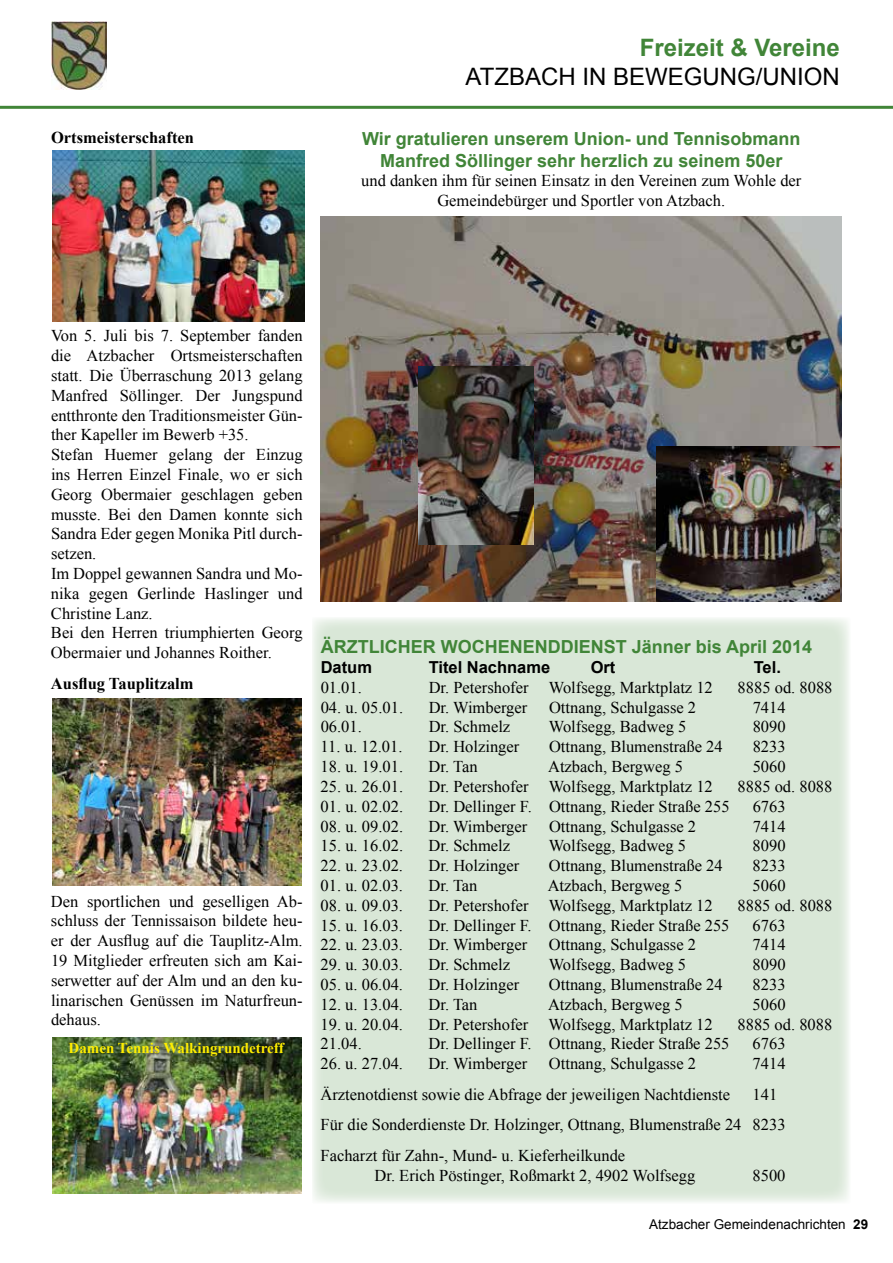
<style>
.page{position:relative;width:893px;height:1263px;background:#fff}
.page>*{position:absolute;margin:0;border:0;box-sizing:border-box;transform-origin:0 0}
.t1{font:24px "Arial";color:#000}
.t2{font:700 24px "Arial";color:#418538}
.t3{font:700 18px/21.6px "Arial";color:#418538;text-align:center}
.t4{font:16.5px/19.8px "Times New Roman";color:#000}
.t5{font:700 16.5px "Times New Roman";color:#000}
.t6{font:700 16.5px "Arial";color:#000}
.t7{font:700 15px "Times New Roman";color:#ffed00}
.t8{font:13.5px "Arial";color:#000}
.s1{font-weight:700}
</style>
<div class="page">
<hr style="left:0;top:106px;width:893px;height:3px;background:#418538">
<img style="left:51px;top:21px;width:55px;height:68px">
<img style="left:52px;top:151px;width:252px;height:170px">
<div style="left:312px;top:617px;width:538px;height:586px;background:#d9e7d7"></div>
<img style="left:52px;top:698px;width:250px;height:187px">
<img style="left:53px;top:1038px;width:249px;height:155px">
<img style="left:321px;top:217px;width:521px;height:384px">
<img style="left:656px;top:446px;width:184px;height:156px">
<img style="left:418px;top:367px;width:116px;height:177px">
<p class="t5" style="left:51px;top:126px;width:144px">Ortsmeisterschaften</p>
<h1 class="t2" style="left:640px;top:32px;width:202px">Freizeit &amp; Vereine</h1>
<h1 class="t1" style="left:466px;top:61px;width:17px">atzbach</h1>
<h1 class="t1" style="left:582px;top:61px;width:213px">in bewegung/union</h1>
<p class="t3" style="left:362px;top:128px;width:440px">Wir gratulieren unserem Union- und Tennisobmann<br>Manfred Söllinger sehr herzlich zu seinem 50er</p>
<p class="t4" style="left:361px;top:171px;width:442px;text-align:center">und danken ihm für seinen Einsatz in den Vereinen zum Wohle der<br>Gemeindebürger und Sportler von Atzbach.</p>
<p class="t4" style="left:51px;top:326px;width:253px">Von 5. Juli bis 7. September fanden die Atzbacher Ortsmeisterschaften statt. Die Überraschung 2013 gelang<br>Manfred Söllinger. Der Jungspund entthronte den Traditionsmeister Gün&shy;ther Kapeller im Bewerb +35.<br>Stefan Huemer gelang der Einzug ins Herren Einzel Finale, wo er sich<br>Georg Obermaier geschlagen geben musste. Bei den Damen konnte sich<br>Sandra Eder gegen Monika Pitl durch&shy;setzen.<br>Im Doppel gewannen Sandra und Mo&shy;nika gegen Gerlinde Haslinger und<br>Christine Lanz.<br>Bei den Herren triumphierten Georg<br>Obermaier und Johannes Roither.</p>
<p class="t5" style="left:51px;top:672px;width:144px">Ausflug Tauplitzalm</p>
<p class="t4" style="left:51px;top:891px;width:253px;text-align:justify">Den sportlichen und geselligen Ab&shy;schluss der Tennissaison bildete heu&shy;er der Ausflug auf die Tauplitz-Alm.<br>19 Mitglieder erfreuten sich am Kai&shy;serwetter auf der Alm und an den ku&shy;linarischen Genüssen im Naturfreun&shy;dehaus.</p>
<p class="t7" style="left:69px;top:1037px;width:217px">Damen Tennis Walkingrundetreff</p>
<p class="t3" style="left:321px;top:637px;width:493px">ÄRZTLICHER WOCHENENDDIENST Jänner bis April 2014</p>
<p class="t6" style="left:321px;top:656px;width:53px">Datum</p>
<p class="t6" style="left:429px;top:656px;width:123px">Titel Nachname</p>
<p class="t6" style="left:591px;top:656px;width:26px">Ort</p>
<p class="t6" style="left:754px;top:656px;width:29px">Tel.</p>
<p class="t4" style="left:321px;top:677px;width:43px">01.01.</p>
<p class="t4" style="left:429px;top:677px;width:286px">Dr. Petershofer Wolfsegg, Marktplatz 12</p>
<p class="t4" style="left:738px;top:677px;width:96px">8885 od. 8088</p>
<p class="t4" style="left:321px;top:697px;width:84px">04. u. 05.01.</p>
<p class="t4" style="left:429px;top:697px;width:100px">Dr. Wimberger</p>
<p class="t4" style="left:549px;top:697px;width:149px">Ottnang, Schulgasse 2</p>
<p class="t4" style="left:753px;top:697px;width:35px">7414</p>
<p class="t4" style="left:321px;top:717px;width:43px">06.01.</p>
<p class="t4" style="left:429px;top:717px;width:83px">Dr. Schmelz</p>
<p class="t4" style="left:549px;top:717px;width:139px">Wolfsegg, Badweg 5</p>
<p class="t4" style="left:753px;top:717px;width:34px">8090</p>
<p class="t4" style="left:321px;top:737px;width:83px">11. u. 12.01.</p>
<p class="t4" style="left:429px;top:737px;width:92px">Dr. Holzinger</p>
<p class="t4" style="left:549px;top:737px;width:175px">Ottnang, Blumenstraße 24</p>
<p class="t4" style="left:753px;top:737px;width:34px">8233</p>
<p class="t4" style="left:321px;top:756px;width:84px">18. u. 19.01.</p>
<p class="t4" style="left:429px;top:756px;width:50px">Dr. Tan</p>
<p class="t4" style="left:548px;top:756px;width:136px">Atzbach, Bergweg 5</p>
<p class="t4" style="left:753px;top:756px;width:34px">5060</p>
<p class="t4" style="left:321px;top:776px;width:84px">25. u. 26.01.</p>
<p class="t4" style="left:429px;top:776px;width:286px">Dr. Petershofer Wolfsegg, Marktplatz 12</p>
<p class="t4" style="left:738px;top:776px;width:96px">8885 od. 8088</p>
<p class="t4" style="left:321px;top:796px;width:84px">01. u. 02.02.</p>
<p class="t4" style="left:429px;top:796px;width:302px">Dr. Dellinger F. Ottnang, Rieder Straße 255</p>
<p class="t4" style="left:753px;top:796px;width:35px">6763</p>
<p class="t4" style="left:321px;top:816px;width:84px">08. u. 09.02.</p>
<p class="t4" style="left:429px;top:816px;width:100px">Dr. Wimberger</p>
<p class="t4" style="left:549px;top:816px;width:149px">Ottnang, Schulgasse 2</p>
<p class="t4" style="left:753px;top:816px;width:34px">7414</p>
<p class="t4" style="left:321px;top:836px;width:84px">15. u. 16.02.</p>
<p class="t4" style="left:429px;top:836px;width:83px">Dr. Schmelz</p>
<p class="t4" style="left:549px;top:836px;width:139px">Wolfsegg, Badweg 5</p>
<p class="t4" style="left:753px;top:836px;width:34px">8090</p>
<p class="t4" style="left:321px;top:855px;width:84px">22. u. 23.02.</p>
<p class="t4" style="left:429px;top:855px;width:92px">Dr. Holzinger</p>
<p class="t4" style="left:549px;top:855px;width:175px">Ottnang, Blumenstraße 24</p>
<p class="t4" style="left:753px;top:855px;width:34px">8233</p>
<p class="t4" style="left:321px;top:875px;width:84px">01. u. 02.03.</p>
<p class="t4" style="left:429px;top:875px;width:50px">Dr. Tan</p>
<p class="t4" style="left:548px;top:875px;width:136px">Atzbach, Bergweg 5</p>
<p class="t4" style="left:753px;top:875px;width:34px">5060</p>
<p class="t4" style="left:321px;top:895px;width:84px">08. u. 09.03.</p>
<p class="t4" style="left:429px;top:895px;width:286px">Dr. Petershofer Wolfsegg, Marktplatz 12</p>
<p class="t4" style="left:737px;top:895px;width:96px">8885 od. 8088</p>
<p class="t4" style="left:321px;top:915px;width:84px">15. u. 16.03.</p>
<p class="t4" style="left:429px;top:915px;width:302px">Dr. Dellinger F. Ottnang, Rieder Straße 255</p>
<p class="t4" style="left:753px;top:915px;width:34px">6763</p>
<p class="t4" style="left:321px;top:935px;width:84px">22. u. 23.03.</p>
<p class="t4" style="left:429px;top:935px;width:100px">Dr. Wimberger</p>
<p class="t4" style="left:549px;top:935px;width:149px">Ottnang, Schulgasse 2</p>
<p class="t4" style="left:753px;top:935px;width:34px">7414</p>
<p class="t4" style="left:321px;top:954px;width:84px">29. u. 30.03.</p>
<p class="t4" style="left:429px;top:954px;width:83px">Dr. Schmelz</p>
<p class="t4" style="left:549px;top:954px;width:139px">Wolfsegg, Badweg 5</p>
<p class="t4" style="left:753px;top:954px;width:34px">8090</p>
<p class="t4" style="left:321px;top:974px;width:84px">05. u. 06.04.</p>
<p class="t4" style="left:429px;top:974px;width:92px">Dr. Holzinger</p>
<p class="t4" style="left:549px;top:974px;width:175px">Ottnang, Blumenstraße 24</p>
<p class="t4" style="left:753px;top:974px;width:34px">8233</p>
<p class="t4" style="left:321px;top:994px;width:84px">12. u. 13.04.</p>
<p class="t4" style="left:429px;top:994px;width:50px">Dr. Tan</p>
<p class="t4" style="left:548px;top:994px;width:136px">Atzbach, Bergweg 5</p>
<p class="t4" style="left:753px;top:994px;width:35px">5060</p>
<p class="t4" style="left:321px;top:1014px;width:84px">19. u. 20.04.</p>
<p class="t4" style="left:429px;top:1014px;width:286px">Dr. Petershofer Wolfsegg, Marktplatz 12</p>
<p class="t4" style="left:737px;top:1014px;width:96px">8885 od. 8088</p>
<p class="t4" style="left:321px;top:1034px;width:43px">21.04.</p>
<p class="t4" style="left:429px;top:1034px;width:302px">Dr. Dellinger F. Ottnang, Rieder Straße 255</p>
<p class="t4" style="left:753px;top:1034px;width:35px">6763</p>
<p class="t4" style="left:321px;top:1053px;width:84px">26. u. 27.04.</p>
<p class="t4" style="left:429px;top:1053px;width:100px">Dr. Wimberger</p>
<p class="t4" style="left:549px;top:1053px;width:149px">Ottnang, Schulgasse 2</p>
<p class="t4" style="left:753px;top:1053px;width:35px">7414</p>
<p class="t4" style="left:321px;top:1084px;width:411px">Ärztenotdienst sowie die Abfrage der jeweiligen Nachtdienste</p>
<p class="t4" style="left:321px;top:1079px;width:466px;line-height:30.6px;text-indent:432px">141<br>Für die Sonderdienste Dr. Holzinger, Ottnang, Blumenstraße 24 8233<br>Facharzt für Zahn-, Mund- u. Kieferheilkunde</p>
<p class="t4" style="left:375px;top:1165px;width:322px">Dr. Erich Pöstinger, Roßmarkt 2, 4902 Wolfsegg</p>
<p class="t4" style="left:753px;top:1165px;width:35px">8500</p>
<p class="t8" style="left:649px;top:1216px;width:221px">Atzbacher Gemeindenachrichten <span class="s1">29</span></p>
</div>
